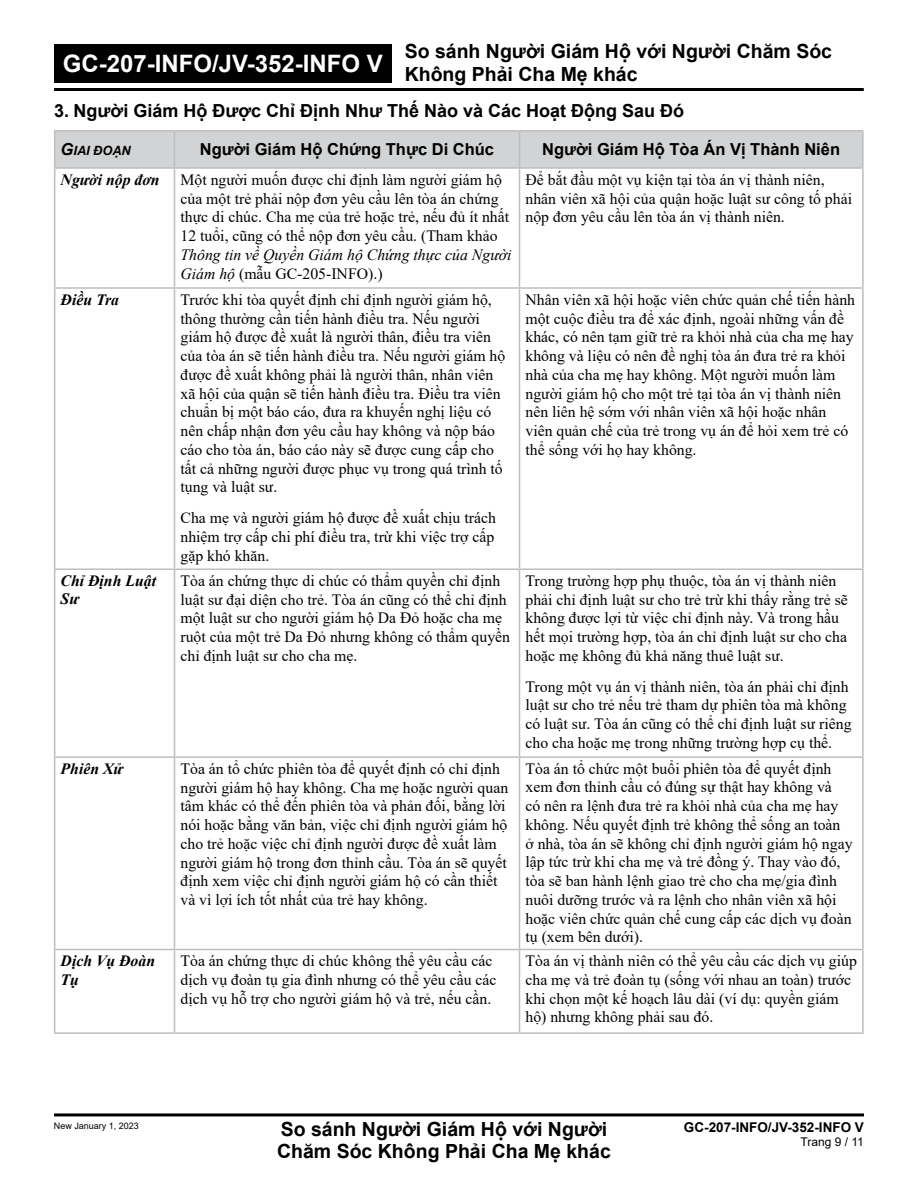
<style>
.page{position:relative;width:918px;height:1188px;background:#fff}
.page>*{position:absolute;margin:0;border:0;box-sizing:border-box;transform-origin:0 0}
.t1{font:700 24px "Arial";color:#fff}
.t2{font:700 19.5px/22.5px "Arial";color:#000}
.t3{font:700 18px "Arial";color:#000}
.t4{font:700 16.5px "Arial";color:#000}
.t5{font:15.75px/18.8px "Times New Roman";color:#000}
.t6{font:italic 15.75px/18.8px "Times New Roman";color:#000}
.t7{font:italic 700 15.75px/18.8px "Times New Roman";color:#000}
.t8{font:700 13.5px "Arial";color:#000}
.t9{font:italic 700 12.75px "Arial";color:#000}
.t10{font:12px "Arial";color:#000}
.t11{font:9px "Arial";color:#000}
.s1{font-size:16.5px}
.s2{font-style:normal}
</style>
<div class="page">
<hr style="left:54px;top:1113px;width:810px;height:3px;background:#000">
<div style="left:54px;top:44px;width:338px;height:39px;background:#000"></div>
<hr style="left:54px;top:88px;width:810px;height:3px;background:#000">
<div style="left:55px;top:132px;width:807px;height:35px;background:#d1d3d4"></div>
<hr style="left:54px;top:130px;width:120px;height:2px;background:#bcbec0">
<hr style="left:54px;top:132px;width:1px;height:35px;background:#bcbec0">
<hr style="left:174px;top:130px;width:345px;height:2px;background:#bcbec0">
<hr style="left:174px;top:132px;width:1px;height:35px;background:#bcbec0">
<hr style="left:519px;top:130px;width:345px;height:2px;background:#bcbec0">
<hr style="left:519px;top:132px;width:1px;height:35px;background:#bcbec0">
<hr style="left:862px;top:132px;width:2px;height:35px;background:#bcbec0">
<hr style="left:54px;top:167px;width:120px;height:2px;background:#bcbec0">
<hr style="left:54px;top:169px;width:1px;height:118px;background:#bcbec0">
<hr style="left:174px;top:167px;width:345px;height:2px;background:#bcbec0">
<hr style="left:174px;top:169px;width:1px;height:118px;background:#bcbec0">
<hr style="left:519px;top:167px;width:345px;height:2px;background:#bcbec0">
<hr style="left:519px;top:169px;width:1px;height:118px;background:#bcbec0">
<hr style="left:862px;top:169px;width:2px;height:118px;background:#bcbec0">
<hr style="left:54px;top:287px;width:120px;height:2px;background:#bcbec0">
<hr style="left:54px;top:289px;width:1px;height:279px;background:#bcbec0">
<hr style="left:174px;top:287px;width:345px;height:2px;background:#bcbec0">
<hr style="left:174px;top:289px;width:1px;height:279px;background:#bcbec0">
<hr style="left:519px;top:287px;width:345px;height:2px;background:#bcbec0">
<hr style="left:519px;top:289px;width:1px;height:279px;background:#bcbec0">
<hr style="left:862px;top:289px;width:2px;height:279px;background:#bcbec0">
<hr style="left:54px;top:568px;width:120px;height:2px;background:#bcbec0">
<hr style="left:54px;top:570px;width:1px;height:186px;background:#bcbec0">
<hr style="left:174px;top:568px;width:345px;height:2px;background:#bcbec0">
<hr style="left:174px;top:570px;width:1px;height:186px;background:#bcbec0">
<hr style="left:519px;top:568px;width:345px;height:2px;background:#bcbec0">
<hr style="left:519px;top:570px;width:1px;height:186px;background:#bcbec0">
<hr style="left:862px;top:570px;width:2px;height:186px;background:#bcbec0">
<hr style="left:54px;top:756px;width:120px;height:2px;background:#bcbec0">
<hr style="left:54px;top:758px;width:1px;height:191px;background:#bcbec0">
<hr style="left:174px;top:756px;width:345px;height:2px;background:#bcbec0">
<hr style="left:174px;top:758px;width:1px;height:191px;background:#bcbec0">
<hr style="left:519px;top:756px;width:345px;height:2px;background:#bcbec0">
<hr style="left:519px;top:758px;width:1px;height:191px;background:#bcbec0">
<hr style="left:862px;top:758px;width:2px;height:191px;background:#bcbec0">
<hr style="left:54px;top:949px;width:120px;height:1px;background:#bcbec0">
<hr style="left:54px;top:950px;width:1px;height:82px;background:#bcbec0">
<hr style="left:174px;top:949px;width:345px;height:1px;background:#bcbec0">
<hr style="left:174px;top:950px;width:1px;height:82px;background:#bcbec0">
<hr style="left:519px;top:949px;width:345px;height:1px;background:#bcbec0">
<hr style="left:519px;top:950px;width:1px;height:82px;background:#bcbec0">
<hr style="left:862px;top:950px;width:2px;height:82px;background:#bcbec0">
<hr style="left:54px;top:1032px;width:120px;height:2px;background:#bcbec0">
<hr style="left:174px;top:1032px;width:345px;height:2px;background:#bcbec0">
<hr style="left:519px;top:1032px;width:345px;height:2px;background:#bcbec0">
<h1 class="t1" style="left:63px;top:47px;width:322px">GC-207-INFO/JV-352-INFO V</h1>
<p class="t2" style="left:405px;top:40px;width:429px">So sánh Người Giám Hộ với Người Chăm Sóc<br>Không Phải Cha Mẹ khác</p>
<p class="t3" style="left:54px;top:98px;width:632px">3. Người Giám Hộ Được Chỉ Định Như Thế Nào và Các Hoạt Động Sau Đó</p>
<p class="t9" style="left:61px;top:142px;width:72px"><span class="s1">G</span>IAI ĐOẠN</p>
<p class="t4" style="left:200px;top:138px;width:296px">Người Giám Hộ Chứng Thực Di Chúc</p>
<p class="t4" style="left:542px;top:138px;width:299px">Người Giám Hộ Tòa Án Vị Thành Niên</p>
<p class="t7" style="left:61px;top:170px;width:100px">Người nộp đơn</p>
<p class="t5" style="left:181px;top:170px;width:330px">Một người muốn được chỉ định làm người giám hộ của một trẻ phải nộp đơn yêu cầu lên tòa án chứng thực di chúc. Cha mẹ của trẻ hoặc trẻ, nếu đủ ít nhất 12 tuổi, cũng có thể nộp đơn yêu cầu. (Tham khảo</p>
<p class="t6" style="left:181px;top:245px;width:333px">Thông tin về Quyền Giám hộ Chứng thực của Người<br>Giám hộ <span class="s2">(mẫu GC-205-INFO).)</span></p>
<p class="t5" style="left:526px;top:170px;width:328px">Để bắt đầu một vụ kiện tại tòa án vị thành niên, nhân viên xã hội của quận hoặc luật sư công tố phải nộp đơn yêu cầu lên tòa án vị thành niên.</p>
<p class="t7" style="left:61px;top:290px;width:60px">Điều Tra</p>
<p class="t5" style="left:181px;top:290px;width:326px">Trước khi tòa quyết định chỉ định người giám hộ, thông thường cần tiến hành điều tra. Nếu người giám hộ được đề xuất là người thân, điều tra viên của tòa án sẽ tiến hành điều tra. Nếu người giám hộ được đề xuất không phải là người thân, nhân viên xã hội của quận sẽ tiến hành điều tra. Điều tra viên chuẩn bị một báo cáo, đưa ra khuyến nghị liệu có nên chấp nhận đơn yêu cầu hay không và nộp báo cáo cho tòa án, báo cáo này sẽ được cung cấp cho tất cả những người được phục vụ trong quá trình tố tụng và luật sư.</p>
<p class="t5" style="left:181px;top:508px;width:317px;text-align:justify">Cha mẹ và người giám hộ được đề xuất chịu trách nhiệm trợ cấp chi phí điều tra, trừ khi việc trợ cấp gặp khó khăn.</p>
<p class="t5" style="left:526px;top:290px;width:331px">Nhân viên xã hội hoặc viên chức quản chế tiến hành một cuộc điều tra để xác định, ngoài những vấn đề khác, có nên tạm giữ trẻ ra khỏi nhà của cha mẹ hay không và liệu có nên đề nghị tòa án đưa trẻ ra khỏi nhà của cha mẹ hay không. Một người muốn làm người giám hộ cho một trẻ tại tòa án vị thành niên nên liên hệ sớm với nhân viên xã hội hoặc nhân viên quản chế của trẻ trong vụ án để hỏi xem trẻ có thể sống với họ hay không.</p>
<p class="t7" style="left:61px;top:571px;width:97px">Chỉ Định Luật<br>Sư</p>
<p class="t5" style="left:181px;top:571px;width:331px">Tòa án chứng thực di chúc có thẩm quyền chỉ định luật sư đại diện cho trẻ. Tòa án cũng có thể chỉ định một luật sư cho người giám hộ Da Đỏ hoặc cha mẹ ruột của một trẻ Da Đỏ nhưng không có thẩm quyền chỉ định luật sư cho cha mẹ.</p>
<p class="t5" style="left:526px;top:571px;width:324px">Trong trường hợp phụ thuộc, tòa án vị thành niên phải chỉ định luật sư cho trẻ trừ khi thấy rằng trẻ sẽ không được lợi từ việc chỉ định này. Và trong hầu hết mọi trường hợp, tòa án chỉ định luật sư cho cha hoặc mẹ không đủ khả năng thuê luật sư.</p>
<p class="t5" style="left:526px;top:677px;width:328px">Trong một vụ án vị thành niên, tòa án phải chỉ định luật sư cho trẻ nếu trẻ tham dự phiên tòa mà không có luật sư. Tòa án cũng có thể chỉ định luật sư riêng cho cha hoặc mẹ trong những trường hợp cụ thể.</p>
<p class="t7" style="left:61px;top:758px;width:64px">Phiên Xử</p>
<p class="t5" style="left:181px;top:759px;width:329px">Tòa án tổ chức phiên tòa để quyết định có chỉ định người giám hộ hay không. Cha mẹ hoặc người quan tâm khác có thể đến phiên tòa và phản đối, bằng lời nói hoặc bằng văn bản, việc chỉ định người giám hộ cho trẻ hoặc việc chỉ định người được đề xuất làm người giám hộ trong đơn thỉnh cầu. Tòa án sẽ quyết định xem việc chỉ định người giám hộ có cần thiết và vì lợi ích tốt nhất của trẻ hay không.</p>
<p class="t5" style="left:526px;top:759px;width:329px">Tòa án tổ chức một buổi phiên tòa để quyết định xem đơn thỉnh cầu có đúng sự thật hay không và<br>có nên ra lệnh đưa trẻ ra khỏi nhà của cha mẹ hay không. Nếu quyết định trẻ không thể sống an toàn ở nhà, tòa án sẽ không chỉ định người giám hộ ngay lập tức trừ khi cha mẹ và trẻ đồng ý. Thay vào đó, tòa sẽ ban hành lệnh giao trẻ cho cha mẹ/gia đình nuôi dưỡng trước và ra lệnh cho nhân viên xã hội hoặc viên chức quản chế cung cấp các dịch vụ đoàn tụ (xem bên dưới).</p>
<p class="t7" style="left:61px;top:951px;width:96px">Dịch Vụ Đoàn<br>Tụ</p>
<p class="t5" style="left:181px;top:951px;width:318px">Tòa án chứng thực di chúc không thể yêu cầu các dịch vụ đoàn tụ gia đình nhưng có thể yêu cầu các dịch vụ hỗ trợ cho người giám hộ và trẻ, nếu cần.</p>
<p class="t5" style="left:526px;top:951px;width:333px">Tòa án vị thành niên có thể yêu cầu các dịch vụ giúp cha mẹ và trẻ đoàn tụ (sống với nhau an toàn) trước khi chọn một kế hoạch lâu dài (ví dụ: quyền giám hộ) nhưng không phải sau đó.</p>
<p class="t11" style="left:54px;top:1120px;width:87px">New January 1, 2023</p>
<p class="t2" style="left:277px;top:1118px;width:335px">So sánh Người Giám Hộ với Người<br>Chăm Sóc Không Phải Cha Mẹ khác</p>
<p class="t8" style="left:684px;top:1117px;width:182px">GC-207-INFO/JV-352-INFO V</p>
<p class="t10" style="left:801px;top:1134px;width:65px">Trang 9 / 11</p>
</div>
